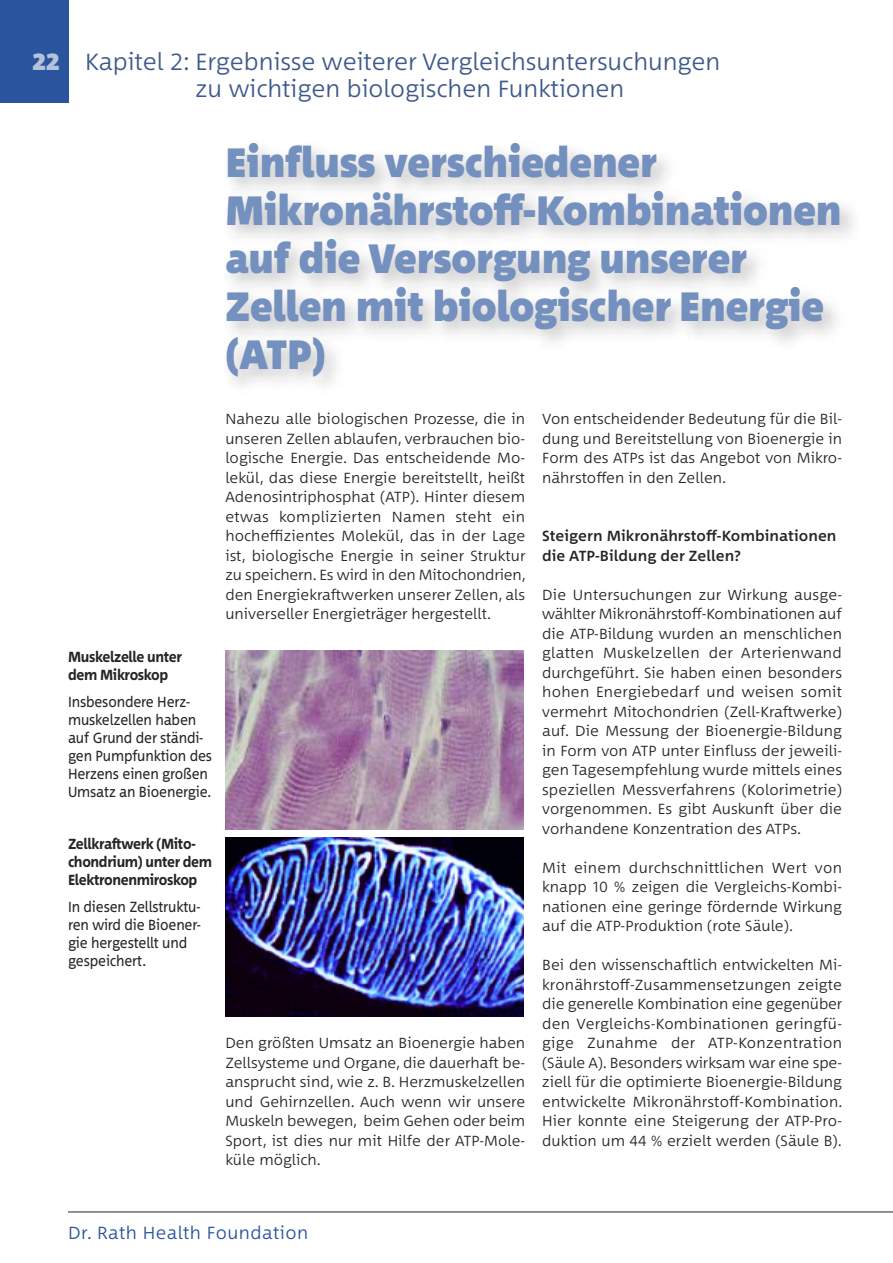
<style>
.page{position:relative;width:893px;height:1263px;background:#fff}
.page>*{position:absolute;margin:0;border:0;box-sizing:border-box;transform-origin:0 0}
.t1{font:900 42px/48px "Between 2";letter-spacing:-.005em;color:#7490bf;scale:.92 1}
.t2{font:300 24px/27px "Between 2";color:#3f5a8a}
.t3{font:300 18px "Between 2";letter-spacing:.025em;color:#2a549c}
.t4{font:300 15px/19.5px "Between 2";letter-spacing:.005em;color:#272526;text-align:justify}
.t5{font:15px/18px "Between 2";letter-spacing:-.01em;color:#272526;scale:.9 1}
.t6{font:700 15px/18px "Between 2";letter-spacing:-.025em;color:#272526;scale:.9 1}
.t7{font:500 15px/19.5px "Between 2";letter-spacing:.005em;color:#272526}
.s1{font-weight:900;color:#b4c3dc}
</style>
<div class="page">
<div style="left:0;top:0;width:68px;height:102px;background:#2a549c"></div>
<hr style="left:68px;top:1211px;width:825px;height:1px;background:#272526">
<img style="left:225px;top:651px;width:298px;height:178px">
<img style="left:225px;top:838px;width:298px;height:178px">
<h2 class="t2" style="left:196px;top:47px;width:526px;text-indent:-163px"><span class="s1">22</span> Kapitel 2: Ergebnisse weiterer Vergleichsuntersuchungen zu wichtigen biologischen Funktionen</h2>
<h1 class="t1" style="left:225px;top:138px;width:671px">Einfluss verschiedener<br>Mikronährstoff-Kombinationen auf die Versorgung unserer<br>Zellen mit biologischer Energie (ATP)</h1>
<p class="t6" style="left:68px;top:648px;width:128px">Muskelzelle unter dem Mikroskop</p>
<p class="t5" style="left:68px;top:693px;width:162px">Insbesondere Herz&shy;muskelzellen haben auf Grund der ständi&shy;gen Pumpfunktion des<br>Herzens einen großen<br>Umsatz an Bioenergie.</p>
<p class="t6" style="left:68px;top:835px;width:161px">Zellkraftwerk (Mito&shy;chondrium) unter dem<br>Elektronenmiroskop</p>
<p class="t5" style="left:68px;top:898px;width:149px">In diesen Zellstruktu&shy;ren wird die Bioener&shy;gie hergestellt und gespeichert.</p>
<p class="t4" style="left:225px;top:409px;width:302px">Nahezu alle biologischen Prozesse, die in unseren Zellen ablaufen, verbrauchen bio&shy;logische Energie. Das entscheidende Mo&shy;lekül, das diese Energie bereitstellt, heißt Adenosintriphosphat (ATP). Hinter diesem etwas komplizierten Namen steht ein hocheffizientes Molekül, das in der Lage ist, biologische Energie in seiner Struktur zu speichern. Es wird in den Mitochondrien, den Energiekraftwerken unserer Zellen, als universeller Energieträger hergestellt.</p>
<p class="t4" style="left:225px;top:1033px;width:301px">Den größten Umsatz an Bioenergie haben Zellsysteme und Organe, die dauerhaft be&shy;ansprucht sind, wie z. B. Herzmuskelzellen und Gehirnzellen. Auch wenn wir unsere Muskeln bewegen, beim Gehen oder beim Sport, ist dies nur mit Hilfe der ATP-Mole&shy;küle möglich.</p>
<p class="t4" style="left:542px;top:409px;width:301px">Von entscheidender Bedeutung für die Bil&shy;dung und Bereitstellung von Bioenergie in Form des ATPs ist das Angebot von Mikro&shy;nährstoffen in den Zellen.</p>
<p class="t7" style="left:542px;top:526px;width:296px">Steigern Mikronährstoff-Kombinationen die ATP-Bildung der Zellen?</p>
<p class="t4" style="left:542px;top:585px;width:301px">Die Untersuchungen zur Wirkung ausge&shy;wählter Mikronährstoff-Kombinationen auf die ATP-Bildung wurden an menschlichen glatten Muskelzellen der Arterienwand durchgeführt. Sie haben einen besonders hohen Energiebedarf und weisen somit vermehrt Mitochondrien (Zell-Kraftwerke) auf. Die Messung der Bioenergie-Bildung in Form von ATP unter Einfluss der jeweili&shy;gen Tagesempfehlung wurde mittels eines speziellen Messverfahrens (Kolorimetrie) vorgenommen. Es gibt Auskunft über die vorhandene Konzentration des ATPs.</p>
<p class="t4" style="left:542px;top:858px;width:301px">Mit einem durchschnittlichen Wert von knapp 10 % zeigen die Vergleichs-Kombi&shy;nationen eine geringe fördernde Wirkung auf die ATP-Produktion (rote Säule).</p>
<p class="t4" style="left:542px;top:955px;width:302px">Bei den wissenschaftlich entwickelten Mi&shy;kronährstoff-Zusammensetzungen zeigte die generelle Kombination eine gegenüber den Vergleichs-Kombinationen geringfü&shy;gige Zunahme der ATP-Konzentration (Säule A). Besonders wirksam war eine spe&shy;ziell für die optimierte Bioenergie-Bildung entwickelte Mikronährstoff-Kombination.<br>Hier konnte eine Steigerung der ATP-Pro&shy;duktion um 44 % erzielt werden (Säule B).</p>
<p class="t3" style="left:68px;top:1221px;width:242px">Dr. Rath Health Foundation</p>
</div>
